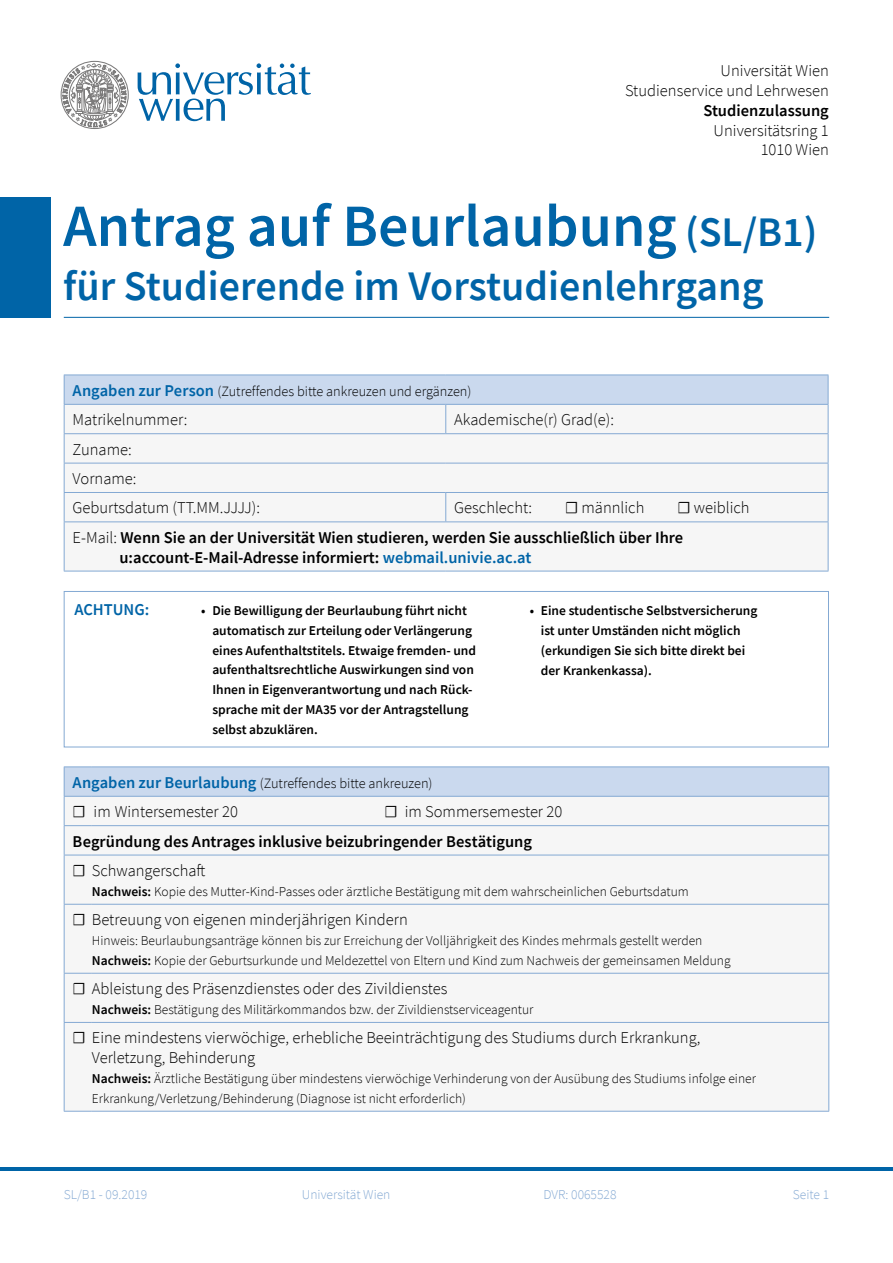
<style>
.page{position:relative;width:893px;height:1263px;background:#fff}
.page>*{position:absolute;margin:0;border:0;box-sizing:border-box;transform-origin:0 0}
.t1{font:600 60px "Source Sans Pro";color:#0064a7}
.t2{font:600 42px "Source Sans Pro";color:#0064a7}
.t3{font:300 16.5px/19.8px "Source Sans Pro";color:#000}
.t4{font:600 16.5px/29.4px "Source Sans Pro";color:#000}
.t5{font:600 16.5px "Source Sans Pro";color:#0064a7}
.t6{font:300 14.25px "Source Sans Pro";color:#000}
.t7{font:300 13.5px/19.8px "Source Sans Pro";color:#000}
.t8{font:600 13.5px/19.8px "Source Sans Pro";color:#000}
.t9{font:300 13.5px "Source Sans Pro";color:#84a9d3}
.s1{font-size:42px}
.s2{font-weight:600;font-size:16.5px;color:#0064a7}
.s3{font-weight:300}
.s4{color:#0064a7}
.s5{font-weight:600}
</style>
<div class="page">
<svg style="left:138px;top:63px;width:173px;height:58px"></svg>
<svg style="left:60px;top:60px;width:69px;height:69px"></svg>
<hr style="left:0;top:1167px;width:893px;height:4px;background:#0064a7">
<div style="left:64px;top:591px;width:765px;height:156px;border:1px solid #84a9d3"></div>
<div style="left:0;top:197px;width:51px;height:120px;background:#0064a7"></div>
<hr style="left:64px;top:317px;width:765px;height:1px;background:#0064a7">
<div style="left:64px;top:375px;width:764px;height:29px;background:#cad9ee"></div>
<div style="left:65px;top:405px;width:763px;height:166px;background:#f6f6f6"></div>
<hr style="left:64px;top:375px;width:382px;height:1px;background:#84a9d3">
<hr style="left:446px;top:375px;width:382px;height:1px;background:#84a9d3">
<hr style="left:64px;top:404px;width:382px;height:1px;background:#84a9d3">
<hr style="left:446px;top:404px;width:382px;height:1px;background:#84a9d3">
<svg style="left:445px;top:405px;width:1px;height:28px"></svg>
<hr style="left:64px;top:433px;width:382px;height:1px;background:#84a9d3">
<hr style="left:446px;top:433px;width:382px;height:1px;background:#84a9d3">
<hr style="left:64px;top:463px;width:382px;height:1px;background:#84a9d3">
<hr style="left:446px;top:463px;width:382px;height:1px;background:#84a9d3">
<hr style="left:64px;top:492px;width:382px;height:1px;background:#84a9d3">
<svg style="left:64px;top:375px;width:1px;height:146px"></svg>
<hr style="left:446px;top:492px;width:382px;height:1px;background:#84a9d3">
<svg style="left:445px;top:493px;width:1px;height:28px"></svg>
<svg style="left:828px;top:375px;width:1px;height:146px"></svg>
<hr style="left:64px;top:521px;width:382px;height:1px;background:#84a9d3">
<hr style="left:64px;top:522px;width:1px;height:49px;background:#84a9d3">
<hr style="left:446px;top:521px;width:382px;height:1px;background:#84a9d3">
<hr style="left:828px;top:522px;width:1px;height:49px;background:#84a9d3">
<hr style="left:64px;top:571px;width:382px;height:1px;background:#84a9d3">
<hr style="left:446px;top:571px;width:382px;height:1px;background:#84a9d3">
<div style="left:64px;top:767px;width:765px;height:29px;background:#cad9ee"></div>
<div style="left:65px;top:826px;width:763px;height:285px;background:#f6f6f6"></div>
<hr style="left:92px;top:766px;width:737px;height:1px;background:#84a9d3">
<hr style="left:92px;top:796px;width:737px;height:1px;background:#84a9d3">
<hr style="left:92px;top:825px;width:737px;height:1px;background:#84a9d3">
<svg style="left:64px;top:766px;width:28px;height:90px"></svg>
<hr style="left:64px;top:855px;width:1px;height:49px;background:#84a9d3">
<hr style="left:92px;top:855px;width:737px;height:1px;background:#84a9d3">
<hr style="left:828px;top:855px;width:1px;height:49px;background:#84a9d3">
<svg style="left:65px;top:904px;width:27px;height:1px"></svg>
<hr style="left:64px;top:904px;width:1px;height:69px;background:#84a9d3">
<hr style="left:92px;top:904px;width:737px;height:1px;background:#84a9d3">
<hr style="left:828px;top:904px;width:1px;height:69px;background:#84a9d3">
<svg style="left:65px;top:973px;width:27px;height:1px"></svg>
<hr style="left:64px;top:973px;width:1px;height:49px;background:#84a9d3">
<hr style="left:92px;top:973px;width:737px;height:1px;background:#84a9d3">
<hr style="left:828px;top:973px;width:1px;height:49px;background:#84a9d3">
<svg style="left:64px;top:1022px;width:28px;height:1px"></svg>
<hr style="left:64px;top:1023px;width:1px;height:88px;background:#84a9d3">
<hr style="left:92px;top:1022px;width:737px;height:1px;background:#84a9d3">
<hr style="left:828px;top:1023px;width:1px;height:88px;background:#84a9d3">
<svg style="left:64px;top:1111px;width:28px;height:1px"></svg>
<hr style="left:92px;top:1111px;width:737px;height:1px;background:#84a9d3">
<svg style="left:828px;top:767px;width:1px;height:88px"></svg>
<p class="t3" style="left:625px;top:61px;width:205px;text-align:right">Universität Wien<br>Studienservice und Lehrwesen</p>
<p class="t4" style="left:703px;top:95px;width:127px">Studienzulassung</p>
<p class="t3" style="left:714px;top:120px;width:117px;text-align:right">Universitätsring 1<br>1010 Wien</p>
<h1 class="t1" style="left:63px;top:187px;width:756px">Antrag auf Beurlaubung <span class="s1">(SL/B1)</span></h1>
<h2 class="t2" style="left:63px;top:258px;width:702px">für Studierende im Vorstudienlehrgang</h2>
<p class="t6" style="left:73px;top:382px;width:400px"><span class="s2">Angaben zur Person</span> (Zutreffendes bitte ankreuzen und ergänzen)</p>
<p class="t3" style="left:73px;top:410px;width:116px">Matrikelnummer:</p>
<p class="t3" style="left:454px;top:410px;width:161px">Akademische(r) Grad(e):</p>
<p class="t3" style="left:73px;top:434px;width:189px;line-height:29.4px">Zuname:<br>Vorname:<br>Geburtsdatum (TT.MM.JJJJ):</p>
<p class="t4" style="left:73px;top:493px;width:678px;text-indent:605px"><span class="s3">☐ weiblich<br>E-Mail:</span> Wenn Sie an der Universität Wien studieren, werden Sie ausschließlich über Ihre</p>
<p class="t4" style="left:119px;top:542px;width:413px">u:account-E-Mail-Adresse informiert: <span class="s4">webmail.univie.ac.at</span></p>
<p class="t3" style="left:454px;top:498px;width:79px">Geschlecht:</p>
<p class="t3" style="left:565px;top:498px;width:81px">☐ männlich</p>
<p class="t5" style="left:74px;top:599px;width:76px">ACHTUNG:</p>
<p class="t8" style="left:212px;top:600px;width:265px;text-indent:-11px">• Die Bewilligung der Beurlaubung führt nicht automatisch zur Erteilung oder Verlängerung eines Aufenthaltstitels. Etwaige fremden- und aufenthaltsrechtliche Auswirkungen sind von Ihnen in Eigenverantwortung und nach Rück&shy;sprache mit der MA35 vor der Antragstellung selbst abzuklären.</p>
<p class="t8" style="left:541px;top:601px;width:218px;text-indent:-11px">• Eine studentische Selbstversicherung ist unter Umständen nicht möglich (erkundigen Sie sich bitte direkt bei der Krankenkassa).</p>
<p class="t6" style="left:73px;top:774px;width:361px"><span class="s2">Angaben zur Beurlaubung</span> (Zutreffendes bitte ankreuzen)</p>
<p class="t3" style="left:73px;top:802px;width:167px">☐ im Wintersemester 20</p>
<p class="t3" style="left:384px;top:802px;width:179px">☐ im Sommersemester 20</p>
<p class="t4" style="left:73px;top:826px;width:461px">Begründung des Antrages inklusive beizubringender Bestätigung</p>
<p class="t3" style="left:73px;top:860px;width:134px">☐ Schwangerschaft</p>
<p class="t7" style="left:92px;top:881px;width:598px"><span class="s5">Nachweis:</span> Kopie des Mutter-Kind-Passes oder ärztliche Bestätigung mit dem wahrscheinlichen Geburtsdatum</p>
<p class="t3" style="left:73px;top:910px;width:337px">☐ Betreuung von eigenen minderjährigen Kindern</p>
<p class="t7" style="left:92px;top:930px;width:640px">Hinweis: Beurlaubungsanträge können bis zur Erreichung der Volljährigkeit des Kindes mehrmals gestellt werden<br><span class="s5">Nachweis:</span> Kopie der Geburtsurkunde und Meldezettel von Eltern und Kind zum Nachweis der gemeinsamen Meldung</p>
<p class="t3" style="left:73px;top:979px;width:376px">☐ Ableistung des Präsenzdienstes oder des Zivildienstes</p>
<p class="t7" style="left:92px;top:999px;width:443px"><span class="s5">Nachweis:</span> Bestätigung des Militärkommandos bzw. der Zivildienstserviceagentur</p>
<p class="t3" style="left:92px;top:1028px;width:610px;text-indent:-19px">☐ Eine mindestens vierwöchige, erhebliche Beeinträchtigung des Studiums durch Erkrankung,<br>Verletzung, Behinderung</p>
<p class="t7" style="left:92px;top:1068px;width:666px"><span class="s5">Nachweis:</span> Ärztliche Bestätigung über mindestens vierwöchige Verhinderung von der Ausübung des Studiums infolge einer<br>Erkrankung/Verletzung/Behinderung (Diagnose ist nicht erforderlich)</p>
<p class="t9" style="left:64px;top:1186px;width:85px">SL/B1 - 09.2019</p>
<p class="t9" style="left:302px;top:1186px;width:90px">Universität Wien</p>
<p class="t9" style="left:544px;top:1186px;width:74px">DVR: 0065528</p>
<p class="t9" style="left:793px;top:1186px;width:38px">Seite 1</p>
</div>
